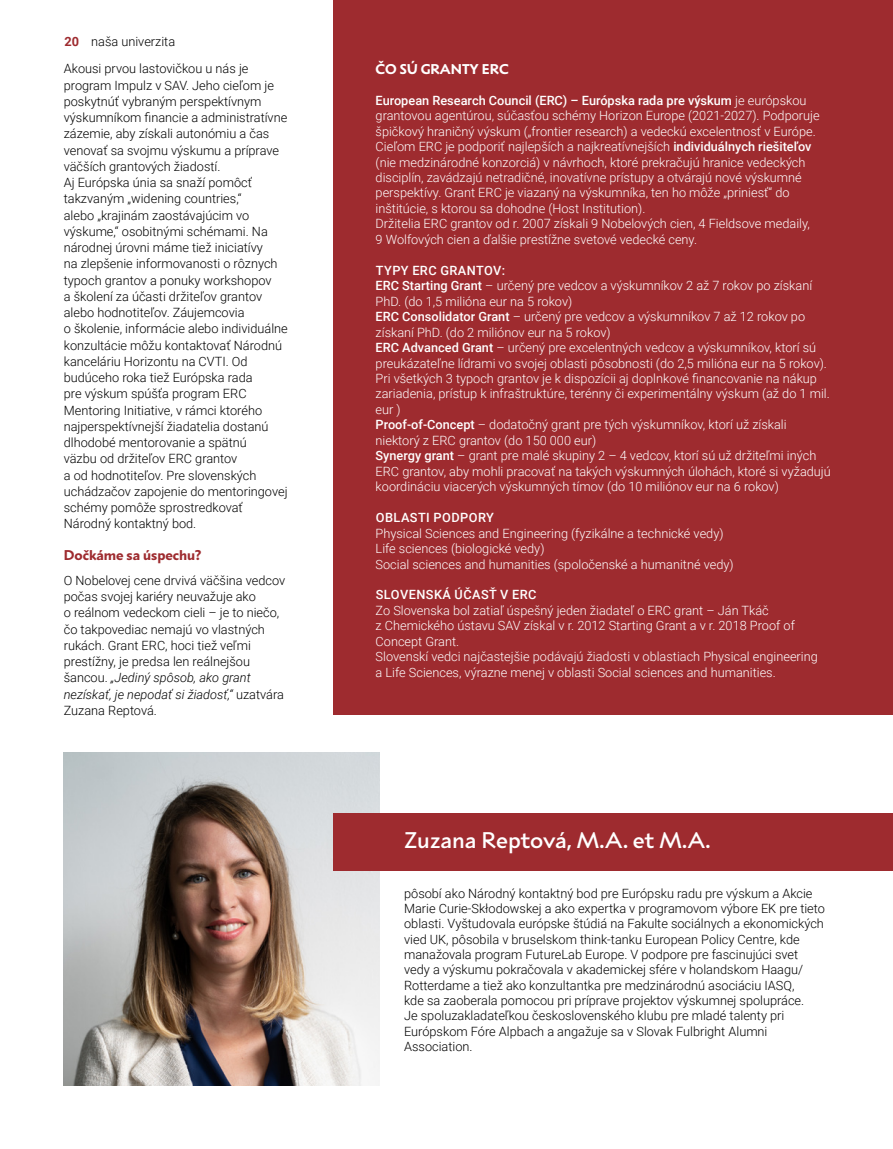
<style>
.page{position:relative;width:893px;height:1149px;background:#fff}
.page>*{position:absolute;margin:0;border:0;box-sizing:border-box;transform-origin:0 0}
.t1{font:500 24px "UK Sans";color:#fff}
.t2{font:700 15px "UK Sans";color:#9e2b2f}
.t3{font:700 15px "UK Sans";color:#fff}
.t4{font:300 12.75px/15.5px "Roboto";color:#fff}
.t5{font:300 12.75px/16.2px "Roboto";color:#000}
.t6{font:500 12.75px "Roboto";letter-spacing:.035em;color:#fff}
.s1{font-weight:700;color:#9e2b2f}
.s2{font-style:italic}
.s3{font-weight:500}
</style>
<div class="page">
<img style="left:64px;top:752px;width:315px;height:332px">
<div style="left:333px;top:0;width:560px;height:714px;background:#9e2b2f"></div>
<div style="left:333px;top:812px;width:559px;height:58px;background:#9e2b2f"></div>
<p class="t5" style="left:65px;top:32px;width:112px"><span class="s1">20</span> naša univerzita</p>
<p class="t5" style="left:64px;top:60px;width:225px">Akousi prvou lastovičkou u nás je program Impulz v SAV. Jeho cieľom je poskytnúť vybraným perspektívnym výskumníkom financie a administratívne zázemie, aby získali autonómiu a čas venovať sa svojmu výskumu a príprave väčších grantových žiadostí.</p>
<p class="t5" style="left:64px;top:174px;width:225px">Aj Európska únia sa snaží pomôcť takzvaným „widening countries,“<br>alebo „krajinám zaostávajúcim vo výskume,“ osobitnými schémami. Na národnej úrovni máme tiež iniciatívy<br>na zlepšenie informovanosti o rôznych typoch grantov a ponuky workshopov<br>a školení za účasti držiteľov grantov alebo hodnotiteľov. Záujemcovia<br>o školenie, informácie alebo individuálne konzultácie môžu kontaktovať Národnú kanceláriu Horizontu na CVTI. Od budúceho roka tiež Európska rada<br>pre výskum spúšťa program ERC Mentoring Initiative, v rámci ktorého najperspektívnejší žiadatelia dostanú dlhodobé mentorovanie a spätnú<br>väzbu od držiteľov ERC grantov<br>a od hodnotiteľov. Pre slovenských uchádzačov zapojenie do mentoringovej schémy pomôže sprostredkovať Národný kontaktný bod.</p>
<p class="t2" style="left:64px;top:546px;width:139px">Dočkáme sa úspechu?</p>
<p class="t5" style="left:64px;top:571px;width:223px">O Nobelovej cene drvivá väčšina vedcov počas svojej kariéry neuvažuje ako<br>o reálnom vedeckom cieli – je to niečo, čo takpovediac nemajú vo vlastných rukách. Grant ERC, hoci tiež veľmi prestížny, je predsa len reálnejšou šancou. <span class="s2">„Jediný spôsob, ako grant nezískať, je nepodať si žiadosť,“</span> uzatvára Zuzana Reptová.</p>
<p class="t3" style="left:376px;top:60px;width:135px">ČO SÚ GRANTY ERC</p>
<p class="t4" style="left:376px;top:92px;width:446px"><span class="s3">European Research Council (ERC) – Európska rada pre výskum</span> je európskou grantovou agentúrou, súčasťou schémy Horizon Europe (2021-2027). Podporuje špičkový hraničný výskum („frontier research) a vedeckú excelentnosť v Európe.<br>Cieľom ERC je podporiť najlepších a najkreatívnejších <span class="s3">individuálnych riešiteľov </span>(nie medzinárodné konzorciá) v návrhoch, ktoré prekračujú hranice vedeckých disciplín, zavádzajú netradičné, inovatívne prístupy a otvárajú nové výskumné perspektívy. Grant ERC je viazaný na výskumníka, ten ho môže „priniesť“ do inštitúcie, s ktorou sa dohodne (Host Institution).</p>
<p class="t4" style="left:376px;top:215px;width:436px">Držitelia ERC grantov od r. 2007 získali 9 Nobelových cien, 4 Fieldsove medaily,<br>9 Wolfových cien a ďalšie prestížne svetové vedecké ceny.</p>
<p class="t6" style="left:376px;top:261px;width:131px">TYPY ERC GRANTOV:</p>
<p class="t4" style="left:376px;top:277px;width:438px"><span class="s3">ERC Starting Grant</span> – určený pre vedcov a výskumníkov 2 až 7 rokov po získaní<br>PhD. (do 1,5 milióna eur na 5 rokov)</p>
<p class="t4" style="left:376px;top:308px;width:431px"><span class="s3">ERC Consolidator Grant</span> – určený pre vedcov a výskumníkov 7 až 12 rokov po získaní PhD. (do 2 miliónov eur na 5 rokov)</p>
<p class="t4" style="left:376px;top:339px;width:456px"><span class="s3">ERC Advanced Grant</span> – určený pre excelentných vedcov a výskumníkov, ktorí sú preukázateľne lídrami vo svojej oblasti pôsobnosti (do 2,5 milióna eur na 5 rokov).<br>Pri všetkých 3 typoch grantov je k dispozícii aj doplnkové financovanie na nákup zariadenia, prístup k infraštruktúre, terénny či experimentálny výskum (až do 1 mil. eur )</p>
<p class="t4" style="left:376px;top:416px;width:412px"><span class="s3">Proof-of-Concept</span> – dodatočný grant pre tých výskumníkov, ktorí už získali niektorý z ERC grantov (do 150 000 eur)</p>
<p class="t4" style="left:376px;top:447px;width:457px"><span class="s3">Synergy grant</span> – grant pre malé skupiny 2 – 4 vedcov, ktorí sú už držiteľmi iných<br>ERC grantov, aby mohli pracovať na takých výskumných úlohách, ktoré si vyžadujú koordináciu viacerých výskumných tímov (do 10 miliónov eur na 6 rokov)</p>
<p class="t6" style="left:376px;top:508px;width:120px">OBLASTI PODPORY</p>
<p class="t4" style="left:376px;top:524px;width:349px">Physical Sciences and Engineering (fyzikálne a technické vedy)</p>
<p class="t4" style="left:376px;top:540px;width:170px">Life sciences (biologické vedy)</p>
<p class="t4" style="left:376px;top:555px;width:359px">Social sciences and humanities (spoločenské a humanitné vedy)</p>
<p class="t6" style="left:376px;top:586px;width:162px">SLOVENSKÁ ÚČASŤ V ERC</p>
<p class="t4" style="left:376px;top:602px;width:421px">Zo Slovenska bol zatiaľ úspešný jeden žiadateľ o ERC grant – Ján Tkáč<br>z Chemického ústavu SAV získal v r. 2012 Starting Grant a v r. 2018 Proof of<br>Concept Grant.</p>
<p class="t4" style="left:376px;top:648px;width:444px">Slovenskí vedci najčastejšie podávajú žiadosti v oblastiach Physical engineering a Life Sciences, výrazne menej v oblasti Social sciences and humanities.</p>
<p class="t1" style="left:404px;top:826px;width:308px">Zuzana Reptová, M.A. et M.A.</p>
<p class="t5" style="left:404px;top:884px;width:422px;line-height:15.3px">pôsobí ako Národný kontaktný bod pre Európsku radu pre výskum a Akcie Marie Curie-Skłodowskej a ako expertka v programovom výbore EK pre tieto oblasti. Vyštudovala európske štúdiá na Fakulte sociálnych a ekonomických vied UK, pôsobila v bruselskom think-tanku European Policy Centre, kde manažovala program FutureLab Europe. V podpore pre fascinujúci svet vedy a výskumu pokračovala v akademickej sfére v holandskom Haagu/ Rotterdame a tiež ako konzultantka pre medzinárodnú asociáciu IASQ,<br>kde sa zaoberala pomocou pri príprave projektov výskumnej spolupráce.<br>Je spoluzakladateľkou československého klubu pre mladé talenty pri Európskom Fóre Alpbach a angažuje sa v Slovak Fulbright Alumni Association.</p>
</div>
